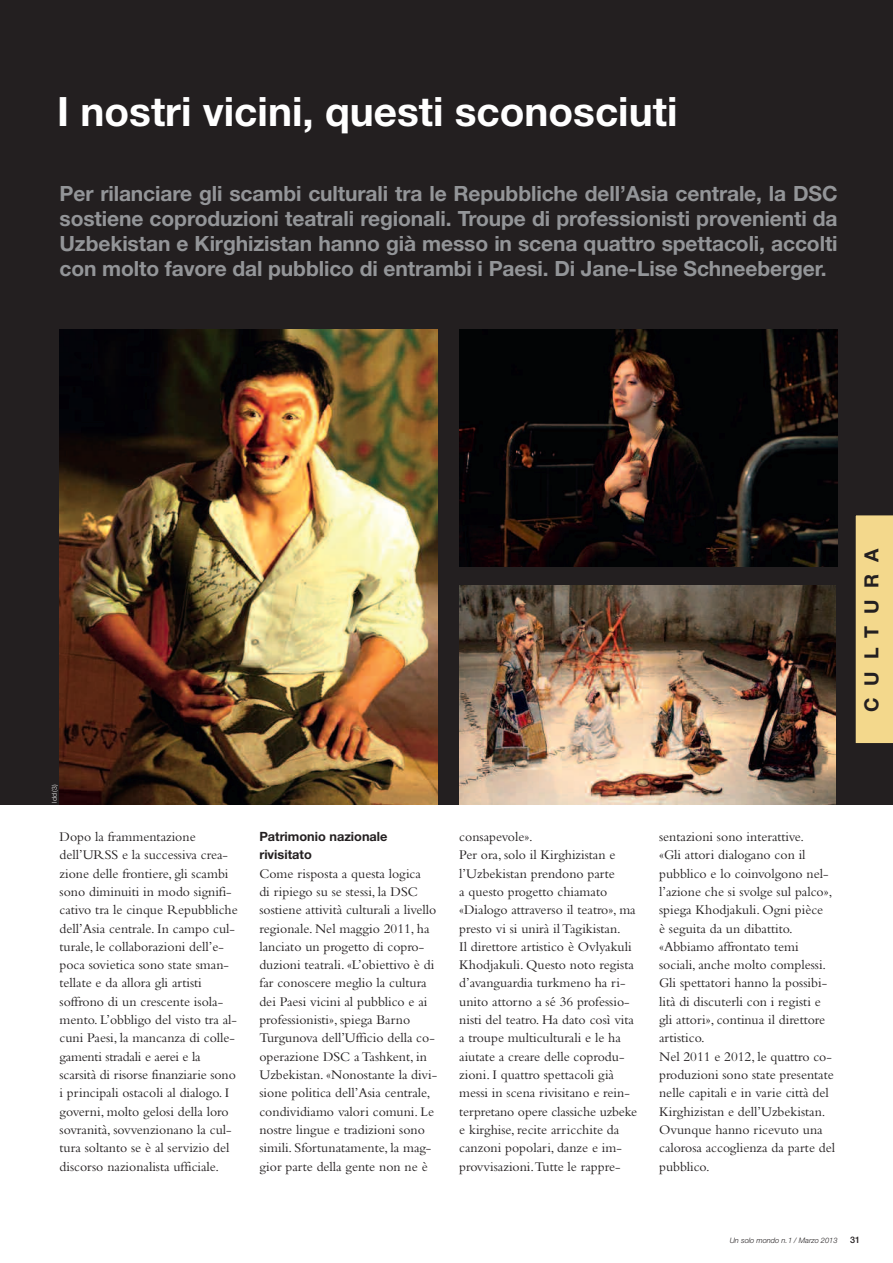
<style>
.page{position:relative;width:893px;height:1263px;background:#fff}
.page>*{position:absolute;margin:0;border:0;box-sizing:border-box;transform-origin:0 0}
.t1{font:700 40.5px "Helvetica Neue";color:#fff}
.t2{font:700 21px/25.2px "Helvetica Neue";letter-spacing:-.005em;color:#939598;text-align:justify}
.t3{font:700 19.5px "Helvetica Neue";letter-spacing:.61em;color:#231f20}
.t4{font:13.8px/18.3px "Bembo";color:#231f20}
.t5{font:700 12.75px/18.3px "Helvetica Neue";color:#231f20}
.t6{font:500 9px "Helvetica Neue";color:#231f20}
.t7{font:italic 300 7.5px "Helvetica Neue";color:#231f20}
.t8{font:300 6.75px "Helvetica Neue";color:#fff}
</style>
<div class="page">
<div style="left:0;top:0;width:893px;height:804px;background:#231f20"></div>
<div style="left:855px;top:515px;width:38px;height:229px;background:#f3d88c"></div>
<img style="left:60px;top:330px;width:378px;height:474px">
<img style="left:459px;top:586px;width:376px;height:219px">
<img style="left:459px;top:330px;width:379px;height:236px">
<h1 class="t1" style="left:57px;top:98px;width:622px">I nostri vicini, questi sconosciuti</h1>
<p class="t2" style="left:60px;top:182px;width:780px">Per rilanciare gli scambi culturali tra le Repubbliche dell’Asia centrale, la DSC sostiene coproduzioni teatrali regionali. Troupe di professionisti provenienti da Uzbekistan e Kirghizistan hanno già messo in scena quattro spettacoli, accolti con molto favore dal pubblico di entrambi i Paesi. Di Jane-Lise Schneeberger.</p>
<h3 class="t3" style="left:865px;top:712px;width:165px;rotate:-90deg">CULTURA</h3>
<p class="t8" style="left:52px;top:802px;width:19px;rotate:-90deg">ldd (3)</p>
<p class="t4" style="left:60px;top:829px;width:180px">Dopo la frammentazione dell’URSS e la successiva crea&shy;zione delle frontiere, gli scambi sono diminuiti in modo signifi&shy;cativo tra le cinque Repubbliche dell’Asia centrale. In campo cul&shy;turale, le collaborazioni dell’e&shy;poca sovietica sono state sman&shy;tellate e da allora gli artisti soffrono di un crescente isola&shy;mento. L’obbligo del visto tra al&shy;cuni Paesi, la mancanza di colle&shy;gamenti stradali e aerei e la scarsità di risorse finanziarie sono i principali ostacoli al dialogo. I governi, molto gelosi della loro sovranità, sovvenzionano la cul&shy;tura soltanto se è al servizio del discorso nazionalista ufficiale.</p>
<p class="t5" style="left:259px;top:828px;width:130px">Patrimonio nazionale rivisitato</p>
<p class="t4" style="left:259px;top:865px;width:179px">Come risposta a questa logica<br>di ripiego su se stessi, la DSC sostiene attività culturali a livello regionale. Nel maggio 2011, ha lanciato un progetto di copro&shy;duzioni teatrali. «L’obiettivo è di far conoscere meglio la cultura dei Paesi vicini al pubblico e ai professionisti», spiega Barno<br>Turgunova dell’Ufficio della co&shy;operazione DSC aTashkent, in<br>Uzbekistan. «Nonostante la divi&shy;sione politica dell’Asia centrale, condividiamo valori comuni. Le nostre lingue e tradizioni sono simili. Sfortunatamente, la mag&shy;gior parte della gente non ne è</p>
<p class="t4" style="left:459px;top:829px;width:179px">consapevole».<br>Per ora, solo il Kirghizistan e l’Uzbekistan prendono parte<br>a questo progetto chiamato «Dialogo attraverso il teatro», ma presto vi si unirà ilTagikistan.<br>Il direttore artistico è Ovlyakuli<br>Khodjakuli. Questo noto regista d’avanguardia turkmeno ha ri&shy;unito attorno a sé 36 professio&shy;nisti del teatro. Ha dato così vita a troupe multiculturali e le ha aiutate a creare delle coprodu&shy;zioni. I quattro spettacoli già messi in scena rivisitano e rein&shy;terpretano opere classiche uzbeke e kirghise, recite arricchite da canzoni popolari, danze e im&shy;provvisazioni.Tutte le rappre-</p>
<p class="t4" style="left:659px;top:829px;width:178px">sentazioni sono interattive.<br>«Gli attori dialogano con il pubblico e lo coinvolgono nel&shy;l’azione che si svolge sul palco», spiega Khodjakuli. Ogni pièce<br>è seguita da un dibattito. «Abbiamo affrontato temi sociali, anche molto complessi.<br>Gli spettatori hanno la possibi&shy;lità di discuterli con i registi e gli attori», continua il direttore artistico.<br>Nel 2011 e 2012, le quattro co&shy;produzioni sono state presentate nelle capitali e in varie città del<br>Kirghizistan e dell’Uzbekistan.<br>Ovunque hanno ricevuto una calorosa accoglienza da parte del pubblico.</p>
<p class="t7" style="left:730px;top:1238px;width:109px">Un solo mondo n.1 / Marzo 2013</p>
<p class="t6" style="left:850px;top:1237px;width:12px">31</p>
</div>
